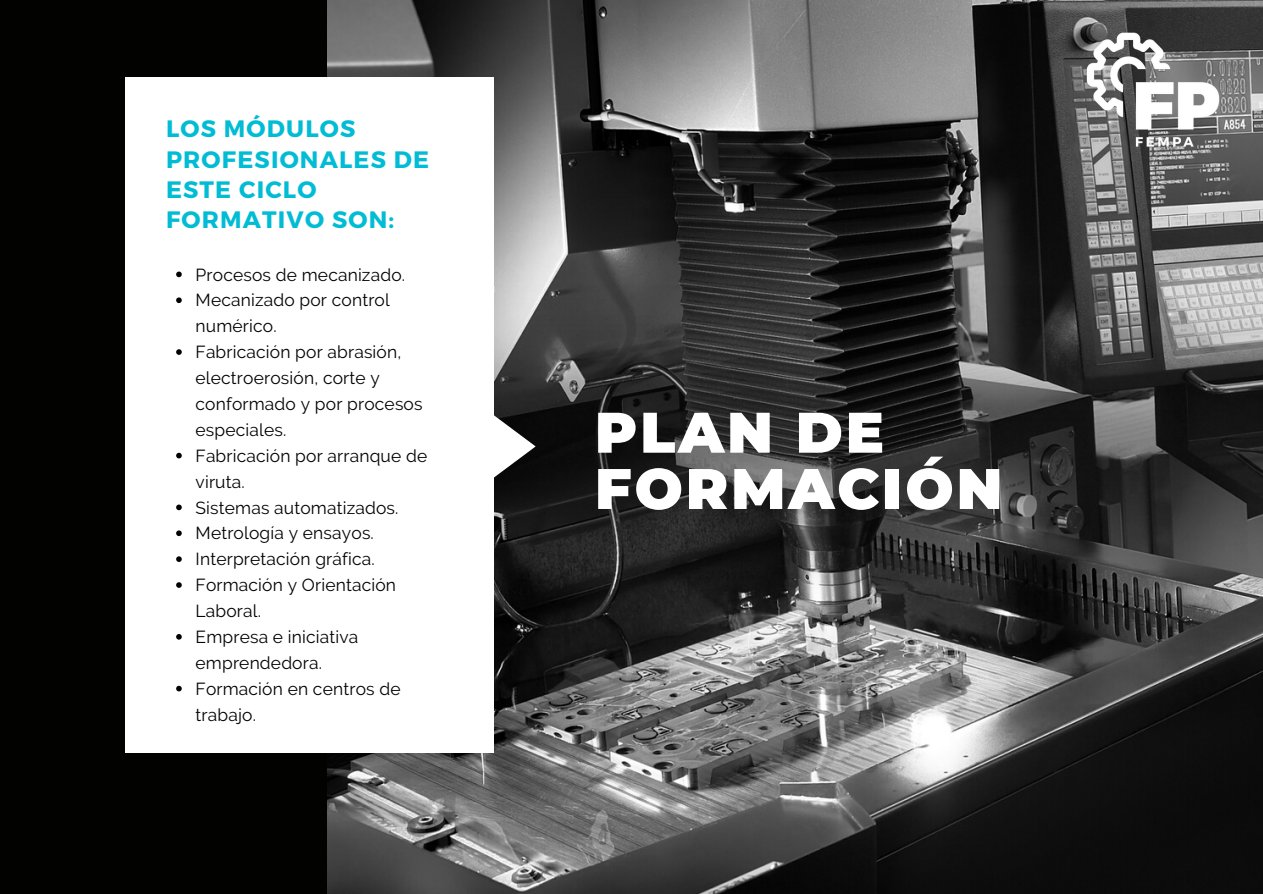
<style>
.page{position:relative;width:1263px;height:894px;background:#fff}
.page>*{position:absolute;margin:0;border:0;box-sizing:border-box;transform-origin:0 0}
.t1{font:900 57px/56.2px "Montserrat";letter-spacing:.05em;color:#fff}
.t2{font:700 23.7px/30.3px "Montserrat";letter-spacing:.05em;color:#00bcd4}
.t3{font:17.4px/25.8px "Raleway";letter-spacing:.01em;color:#020301}
</style>
<div class="page">
<div style="left:0;top:0;width:1263px;height:893px;background:#020301"></div>
<img style="left:328px;top:0;width:935px;height:893px">
<img style="left:494px;top:248px;width:769px;height:424px">
<svg style="left:494px;top:398px;width:42px;height:96px"></svg>
<div style="left:125px;top:77px;width:369px;height:675px;background:#fff"></div>
<img style="left:1083px;top:28px;width:142px;height:123px">
<svg style="left:176px;top:271px;width:6px;height:6px"></svg>
<svg style="left:176px;top:297px;width:6px;height:6px"></svg>
<svg style="left:176px;top:349px;width:6px;height:6px"></svg>
<svg style="left:176px;top:452px;width:6px;height:6px"></svg>
<svg style="left:176px;top:504px;width:6px;height:6px"></svg>
<svg style="left:176px;top:530px;width:6px;height:6px"></svg>
<svg style="left:176px;top:556px;width:6px;height:6px"></svg>
<svg style="left:176px;top:582px;width:6px;height:5px"></svg>
<svg style="left:176px;top:634px;width:6px;height:5px"></svg>
<svg style="left:176px;top:685px;width:6px;height:6px"></svg>
<p class="t2" style="left:166px;top:112px;width:265px">LOS MÓDULOS<br>PROFESIONALES DE<br>ESTE CICLO<br>FORMATIVO SON:</p>
<p class="t3" style="left:196px;top:261px;width:211px">Procesos de mecanizado.</p>
<p class="t3" style="left:196px;top:287px;width:196px">Mecanizado por control numérico.</p>
<p class="t3" style="left:196px;top:339px;width:229px">Fabricación por abrasión, electroerosión, corte y conformado y por procesos especiales.</p>
<p class="t3" style="left:196px;top:442px;width:233px">Fabricación por arranque de viruta.</p>
<p class="t3" style="left:196px;top:494px;width:204px">Sistemas automatizados.</p>
<p class="t3" style="left:196px;top:520px;width:180px">Metrología y ensayos.</p>
<p class="t3" style="left:196px;top:546px;width:181px">Interpretación gráfica.</p>
<p class="t3" style="left:196px;top:572px;width:202px">Formación y Orientación<br>Laboral.</p>
<p class="t3" style="left:196px;top:623px;width:164px">Empresa e iniciativa emprendedora.</p>
<p class="t3" style="left:196px;top:675px;width:207px">Formación en centros de trabajo.</p>
<p class="t1" style="left:595px;top:404px;width:409px">PLAN DE<br>FORMACIÓN</p>
</div>
